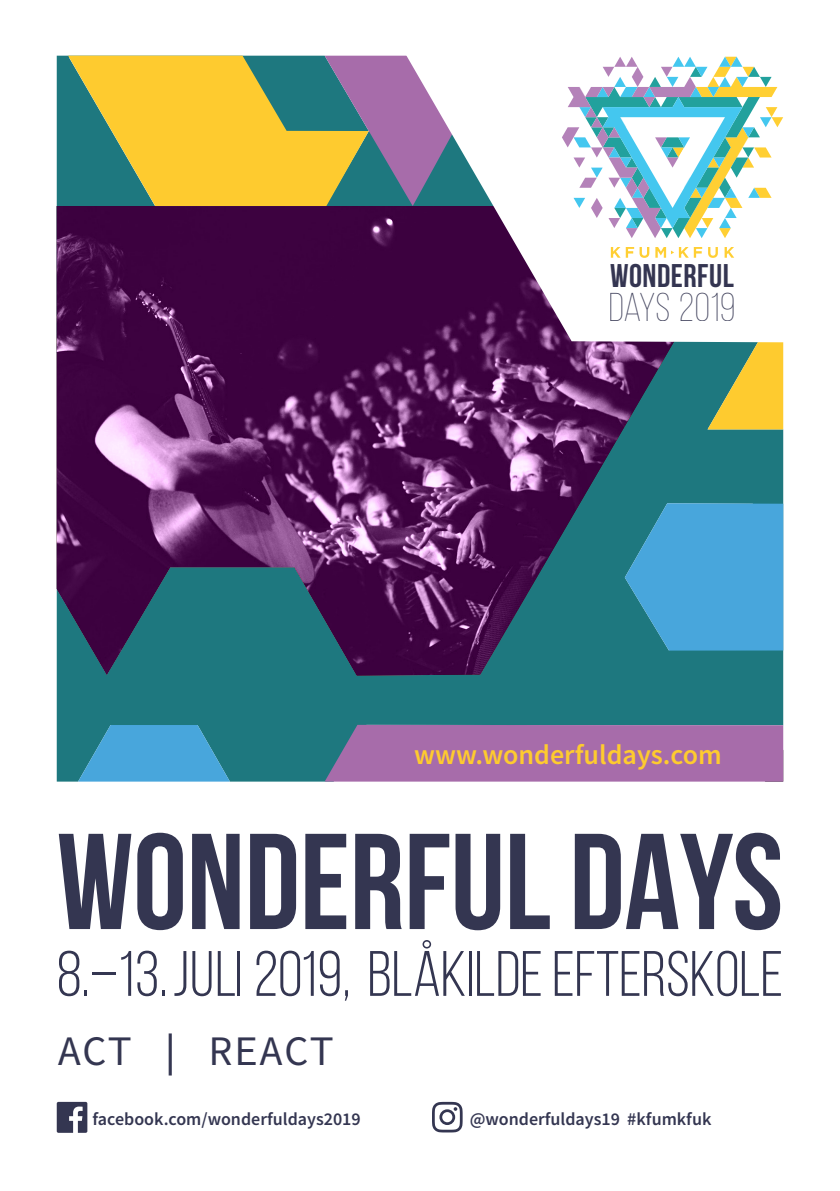
<style>
.page{position:relative;width:840px;height:1191px;background:#fff}
.page>*{position:absolute;margin:0;border:0;box-sizing:border-box;transform-origin:0 0}
.t1{font:700 136px "Bebas Neue";color:#343651}
.t2{font:64px "Bebas Neue";color:#343651}
.t3{font:42px "Source Code Pro";color:#343651}
.t4{font:300 40.2px "Bebas Neue";letter-spacing:.005em;color:rgb(52 53 81/.92)}
.t5{font:700 32.8px "Bebas Neue";letter-spacing:.015em;color:#343551}
.t6{font:600 28px "Source Sans Pro";color:#fecb2f}
.t7{font:600 18px "Source Sans Pro";color:#343651}
</style>
<div class="page">
<div style="left:57px;top:56px;width:725px;height:725px;background:#1e787f"></div>
<svg style="left:368px;top:56px;width:6px;height:150px"></svg>
<div style="left:324px;top:725px;width:458px;height:56px;background:#a76caa"></div>
<svg style="left:78px;top:725px;width:152px;height:56px;background:#3f9cc8"></svg>
<div style="left:752px;top:503px;width:30px;height:147px;background:#48a6dc"></div>
<svg style="left:68px;top:56px;width:300px;height:150px;background:#b4ad4c"></svg>
<div style="left:752px;top:342px;width:30px;height:87px;background:#fecb2f"></div>
<svg style="left:57px;top:206px;width:695px;height:469px;background:#4a3a69"></svg>
<svg style="left:374px;top:55px;width:409px;height:287px"></svg>
<svg style="left:561px;top:57px;width:221px;height:181px"></svg>
<svg style="left:639px;top:247px;width:10px;height:11px"></svg>
<svg style="left:655px;top:247px;width:46px;height:11px"></svg>
<svg style="left:707px;top:247px;width:10px;height:11px"></svg>
<svg style="left:724px;top:247px;width:9px;height:11px"></svg>
<svg style="left:610px;top:247px;width:23px;height:11px"></svg>
<svg style="left:57px;top:1101px;width:30px;height:31px"></svg>
<svg style="left:432px;top:1101px;width:30px;height:31px"></svg>
<h3 class="t5" style="left:609px;top:257px;width:125px">WONDERFUL</h3>
<h3 class="t4" style="left:608px;top:285px;width:128px">DAYS 2019</h3>
<h3 class="t6" style="left:414px;top:736px;width:309px">www.wonderfuldays.com</h3>
<h1 class="t1" style="left:57px;top:807px;width:727px">WONDERFUL DAYS</h1>
<h2 class="t2" style="left:57px;top:939px;width:727px">8. –13. JULI 2019, BLÅKILDE EFTERSKOLE</h2>
<h3 class="t3" style="left:57px;top:1023px;width:279px">ACT | REACT</h3>
<p class="t7" style="left:93px;top:1106px;width:269px">facebook.com/wonderfuldays2019</p>
<p class="t7" style="left:469px;top:1106px;width:243px">@wonderfuldays19 #kfumkfuk</p>
</div>
